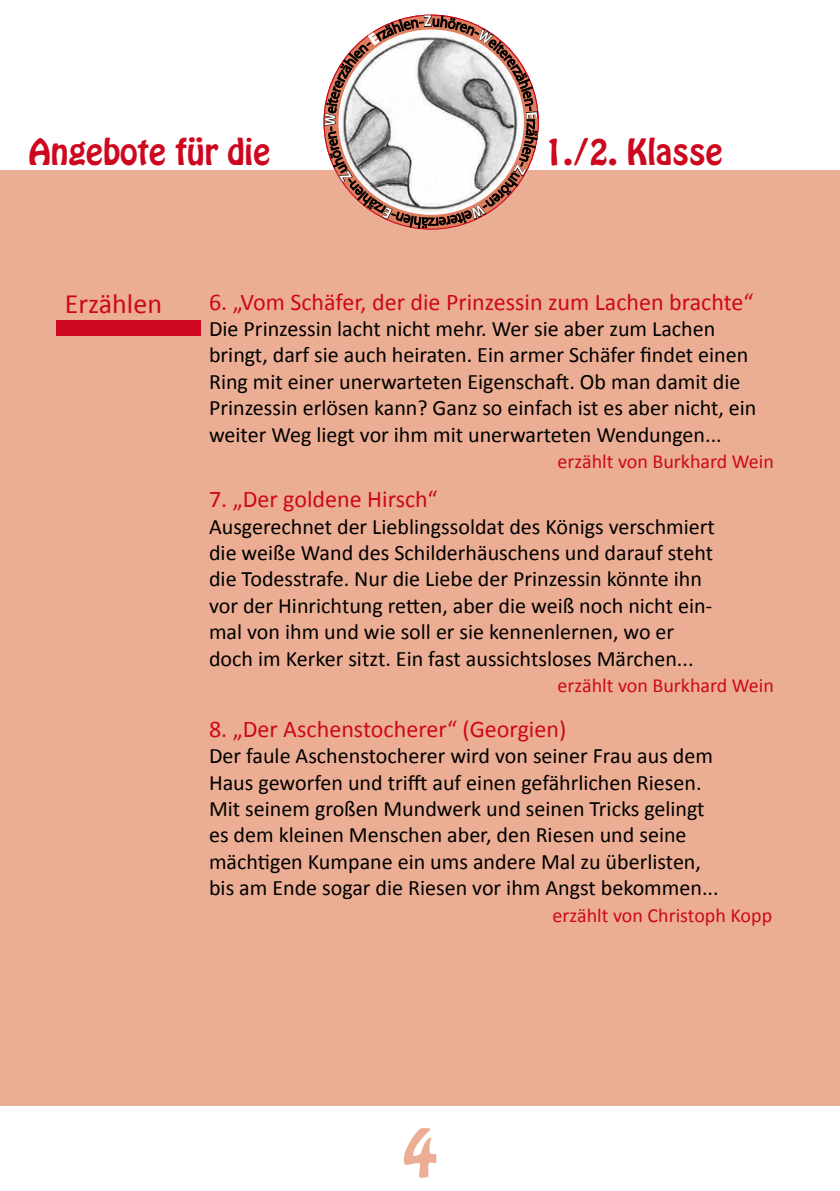
<style>
.page{position:relative;width:840px;height:1191px;background:#fff}
.page>*{position:absolute;margin:0;border:0;box-sizing:border-box;transform-origin:0 0}
.t1{font:60px "Hobo Std";color:#ebad93}
.t2{font:32px "Hobo Std";color:#cd071e}
.t3{font:28px "Calibri";color:#cd071e}
.t4{font:24px "Calibri";color:#cd071e}
.t5{font:22px/26.4px "Calibri";color:#000}
.t6{font:20px "Calibri";color:#cd071e}
</style>
<div class="page">
<div style="left:0;top:170px;width:839px;height:936px;background:#ebad93"></div>
<div style="left:57px;top:320px;width:144px;height:16px;background:#cd071e"></div>
<svg style="left:323px;top:15px;width:215px;height:214px"></svg>
<h2 class="t2" style="left:28px;top:130px;width:243px">Angebote für die</h2>
<h2 class="t2" style="left:544px;top:130px;width:179px">1./2. Klasse</h2>
<p class="t3" style="left:65px;top:285px;width:99px">Erzählen</p>
<p class="t4" style="left:209px;top:286px;width:545px">6. „Vom Schäfer, der die Prinzessin zum Lachen brachte“</p>
<p class="t5" style="left:209px;top:315px;width:548px">Die Prinzessin lacht nicht mehr. Wer sie aber zum Lachen bringt, darf sie auch heiraten. Ein armer Schäfer findet einen Ring mit einer unerwarteten Eigenschaft. Ob man damit die Prinzessin erlösen kann? Ganz so einfach ist es aber nicht, ein weiter Weg liegt vor ihm mit unerwarteten Wendungen...</p>
<p class="t6" style="left:557px;top:449px;width:218px">erzählt von Burkhard Wein</p>
<p class="t4" style="left:209px;top:484px;width:230px">7. „Der goldene Hirsch“</p>
<p class="t5" style="left:209px;top:513px;width:507px">Ausgerechnet der Lieblingssoldat des Königs verschmiert die weiße Wand des Schilderhäuschens und darauf steht die Todesstrafe. Nur die Liebe der Prinzessin könnte ihn vor der Hinrichtung retten, aber die weiß noch nicht ein&shy;mal von ihm und wie soll er sie kennenlernen, wo er doch im Kerker sitzt. Ein fast aussichtsloses Märchen...</p>
<p class="t6" style="left:557px;top:672px;width:218px">erzählt von Burkhard Wein</p>
<p class="t4" style="left:209px;top:713px;width:358px">8. „Der Aschenstocherer“ (Georgien)</p>
<p class="t5" style="left:209px;top:743px;width:511px">Der faule Aschenstocherer wird von seiner Frau aus dem Haus geworfen und trifft auf einen gefährlichen Riesen.<br>Mit seinem großen Mundwerk und seinen Tricks gelingt es dem kleinen Menschen aber, den Riesen und seine mächtigen Kumpane ein ums andere Mal zu überlisten, bis am Ende sogar die Riesen vor ihm Angst bekommen...</p>
<p class="t6" style="left:552px;top:902px;width:221px">erzählt von Christoph Kopp</p>
<h1 class="t1" style="left:402px;top:1110px;width:36px">4</h1>
</div>
